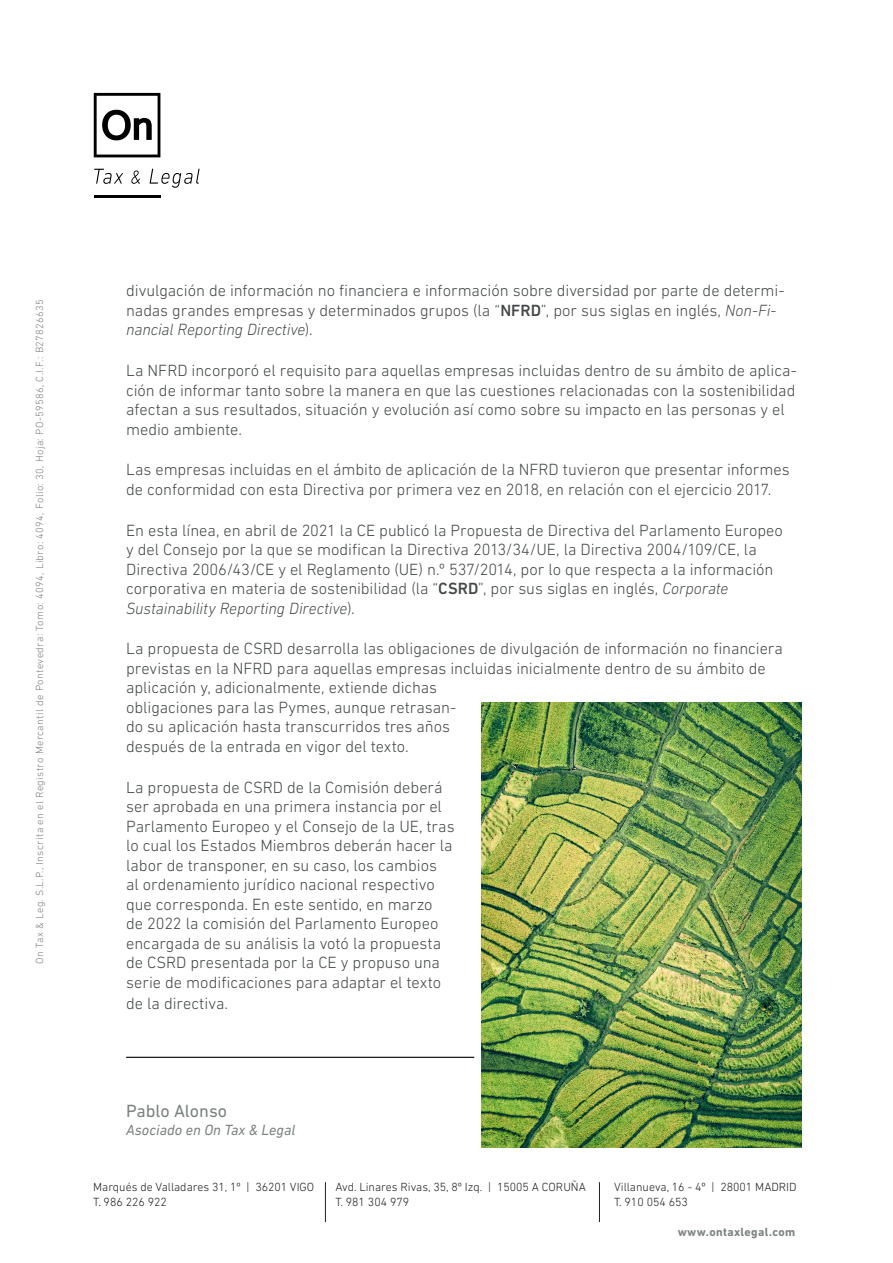
<style>
.page{position:relative;width:893px;height:1263px;background:#fff}
.page>*{position:absolute;margin:0;border:0;box-sizing:border-box;transform-origin:0 0}
.ONTAX{font:18px "DIN Next LT Pro";color:#7c8182}
.ONTAX-2{font:300 16.5px/19.5px "DIN Next LT Pro";letter-spacing:-.005em;color:#444849}
.ONTAX-3{font:italic 15px "DIN Next LT Pro";color:#7c8182}
.t1{font:300 12px/14.4px "DIN Next LT Pro";color:#231f20}
.t2{font:700 12px "DIN Next LT Pro";letter-spacing:.03em;color:#7c8182}
.t3{font:300 10.5px "DIN Next LT Pro";letter-spacing:.04em;color:#7c8182}
.s1{font-weight:500}
.s2{font-style:italic}
</style>
<div class="page">
<svg style="left:94px;top:93px;width:66px;height:64px"></svg>
<hr style="left:94px;top:195px;width:66px;height:3px;background:#000">
<svg style="left:94px;top:169px;width:29px;height:15px"></svg>
<svg style="left:131px;top:170px;width:9px;height:14px"></svg>
<svg style="left:150px;top:169px;width:50px;height:19px"></svg>
<hr style="left:325px;top:1182px;width:1px;height:40px;background:#231f20">
<hr style="left:599px;top:1182px;width:1px;height:40px;background:#231f20">
<img style="left:482px;top:703px;width:319px;height:444px">
<hr style="left:126px;top:1057px;width:348px;height:1px;background:#000">
<p class="t3" style="left:34px;top:964px;width:667px;rotate:-90deg">On Tax &amp; Leg. S.L.P., Inscrita en el Registro Mercantil de Pontevedra: Tomo: 4094, Libro: 4094, Folio: 30, Hoja: PO-59586, C.I.F.: B27826635</p>
<p class="ONTAX-2" style="left:126px;top:281px;width:660px">divulgación de información no financiera e información sobre diversidad por parte de determi&shy;nadas grandes empresas y determinados grupos (la “<span class="s1">NFRD</span>”, por sus siglas en inglés, <span class="s2">Non-Fi&shy;nancial Reporting Directive</span>).</p>
<p class="ONTAX-2" style="left:126px;top:360px;width:672px">La NFRD incorporó el requisito para aquellas empresas incluidas dentro de su ámbito de aplica&shy;ción de informar tanto sobre la manera en que las cuestiones relacionadas con la sostenibilidad afectan a sus resultados, situación y evolución así como sobre su impacto en las personas y el medio ambiente.</p>
<p class="ONTAX-2" style="left:126px;top:460px;width:665px">Las empresas incluidas en el ámbito de aplicación de la NFRD tuvieron que presentar informes de conformidad con esta Directiva por primera vez en 2018, en relación con el ejercicio 2017.</p>
<p class="ONTAX-2" style="left:126px;top:520px;width:658px">En esta línea, en abril de 2021 la CE publicó la Propuesta de Directiva del Parlamento Europeo y del Consejo por la que se modifican la Directiva 2013/34/UE, la Directiva 2004/109/CE, la Directiva 2006/43/CE y el Reglamento (UE) n.º 537/2014, por lo que respecta a la información corporativa en materia de sostenibilidad (la “<span class="s1">CSRD</span>”, por sus siglas en inglés, <span class="s2">Corporate Sustainability Reporting Directive</span>).</p>
<p class="ONTAX-2" style="left:126px;top:639px;width:658px">La propuesta de CSRD desarrolla las obligaciones de divulgación de información no financiera previstas en la NFRD para aquellas empresas incluidas inicialmente dentro de su ámbito de aplicación y, adicionalmente, extiende dichas<br>obligaciones para las Pymes, aunque retrasan-<br>do su aplicación hasta transcurridos tres años<br>después de la entrada en vigor del texto.</p>
<p class="ONTAX-2" style="left:126px;top:777px;width:330px">La propuesta de CSRD de la Comisión deberá ser aprobada en una primera instancia por el Parlamento Europeo y el Consejo de la UE, tras lo cual los Estados Miembros deberán hacer la labor de transponer, en su caso, los cambios<br>al ordenamiento jurídico nacional respectivo que corresponda. En este sentido, en marzo<br>de 2022 la comisión del Parlamento Europeo encargada de su análisis la votó la propuesta de CSRD presentada por la CE y propuso una serie de modificaciones para adaptar el texto</p>
<p class="ONTAX-2" style="left:126px;top:994px;width:103px">de la directiva.</p>
<p class="ONTAX" style="left:126px;top:1100px;width:102px">Pablo Alonso</p>
<p class="ONTAX-3" style="left:126px;top:1121px;width:171px">Asociado en On Tax &amp; Legal</p>
<p class="t1" style="left:93px;top:1180px;width:223px">Marqués de Valladares 31, 1º | 36201 VIGO<br>T. 986 226 922</p>
<p class="t1" style="left:335px;top:1180px;width:252px">Avd. Linares Rivas, 35, 8º Izq. | 15005 A CORUÑA<br>T. 981 304 979</p>
<p class="t1" style="left:614px;top:1180px;width:184px">Villanueva, 16 - 4º | 28001 MADRID<br>T. 910 054 653</p>
<p class="t2" style="left:678px;top:1225px;width:119px">www.ontaxlegal.com</p>
</div>
